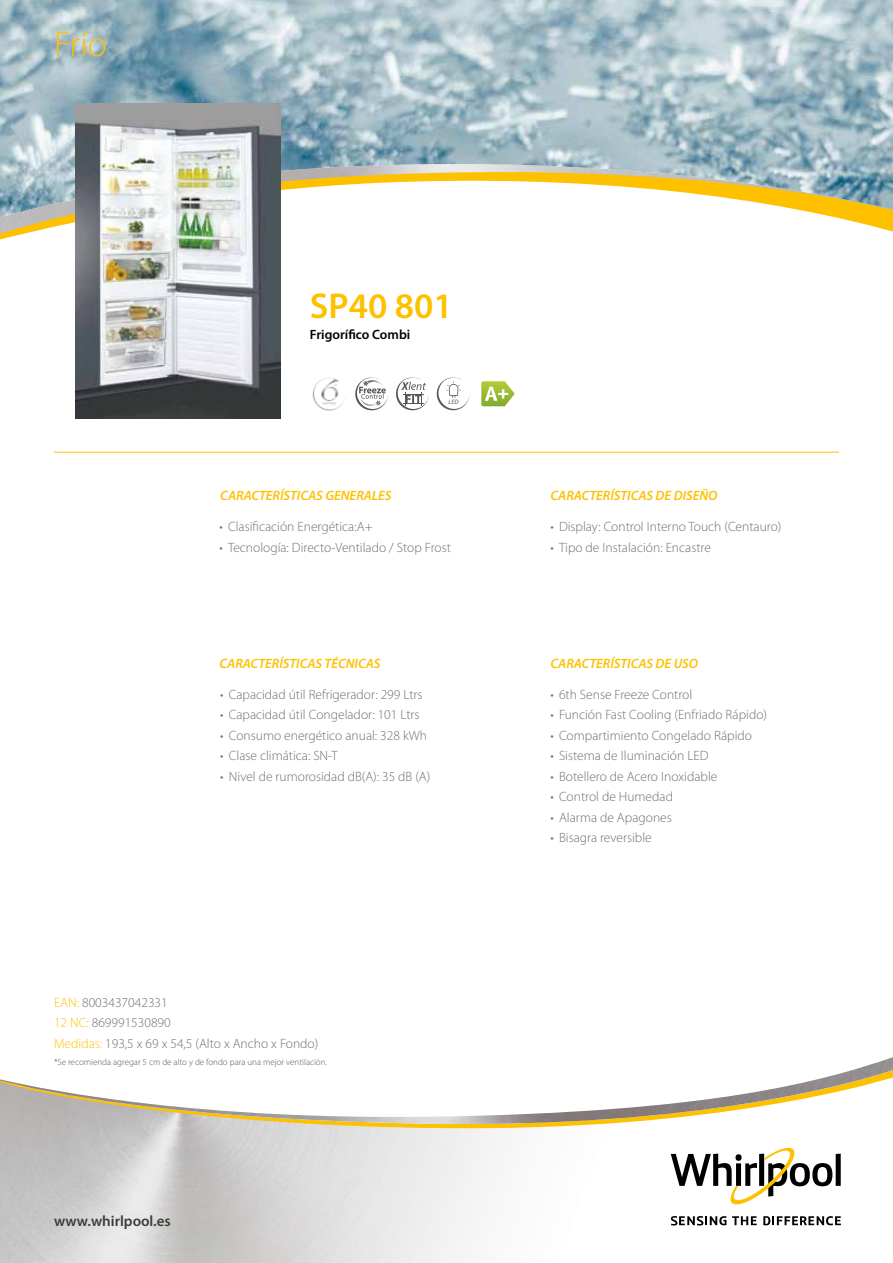
<style>
.page{position:relative;width:893px;height:1263px;background:#fff}
.page>*{position:absolute;margin:0;border:0;box-sizing:border-box;transform-origin:0 0}
.t1{font:600 36px "Myriad Pro";color:#fdc100}
.t2{font:300 36px "Myriad Pro";color:#fdc100}
.t3{font:600 15px "Myriad Pro";color:#3c3c3b}
.t4{font:300 13.5px "Myriad Pro";color:#706f6f}
.t5{font:italic 600 13.5px "Myriad Pro";color:#fdc100}
.t6{font:600 13.5px "Myriad Pro";color:#000}
.t7{font:300 9px "Myriad Pro";color:#575756}
.t8{font:italic 6.45px "Myriad Pro";color:#575756}
.s1{color:#fdc100}
</style>
<div class="page">
<svg style="left:0;top:1129px;width:574px;height:7px"></svg>
<svg style="left:0;top:1126px;width:575px;height:3px;background:#dacfac"></svg>
<img style="left:0;top:1057px;width:893px;height:69px">
<svg style="left:763px;top:1216px;width:78px;height:9px"></svg>
<svg style="left:732px;top:1216px;width:25px;height:9px"></svg>
<svg style="left:671px;top:1216px;width:55px;height:9px"></svg>
<div style="left:836px;top:1153px;width:5px;height:33px;background:#000"></div>
<svg style="left:671px;top:1147px;width:161px;height:58px"></svg>
<svg style="left:0;top:217px;width:893px;height:26px"></svg>
<img style="left:0;top:0;width:893px;height:217px">
<hr style="left:54px;top:452px;width:785px;height:1px;background:#fdc100">
<svg style="left:396px;top:377px;width:33px;height:33px"></svg>
<svg style="left:437px;top:377px;width:33px;height:33px"></svg>
<svg style="left:481px;top:381px;width:34px;height:25px"></svg>
<img style="left:312px;top:378px;width:32px;height:32px">
<svg style="left:355px;top:377px;width:33px;height:33px"></svg>
<img style="left:76px;top:103px;width:205px;height:316px">
<h1 class="t2" style="left:54px;top:22px;width:55px">Frío</h1>
<h1 class="t1" style="left:310px;top:283px;width:144px">SP40 801</h1>
<p class="t6" style="left:310px;top:325px;width:102px">Frigorífico Combi</p>
<p class="t8" style="left:449px;top:398px;width:11px">LED</p>
<p class="t5" style="left:220px;top:487px;width:173px">CARACTERÍSTICAS GENERALES</p>
<p class="t5" style="left:550px;top:487px;width:169px">CARACTERÍSTICAS DE DISEÑO</p>
<p class="t4" style="left:220px;top:518px;width:155px">• Clasificación Energética:A+</p>
<p class="t4" style="left:220px;top:539px;width:233px">• Tecnología: Directo-Ventilado / Stop Frost</p>
<p class="t4" style="left:550px;top:519px;width:232px">• Display: Control Interno Touch (Centauro)</p>
<p class="t4" style="left:550px;top:539px;width:162px">• Tipo de Instalación: Encastre</p>
<p class="t5" style="left:219px;top:654px;width:162px">CARACTERÍSTICAS TÉCNICAS</p>
<p class="t5" style="left:550px;top:654px;width:149px">CARACTERÍSTICAS DE USO</p>
<p class="t4" style="left:550px;top:686px;width:143px">• 6th Sense Freeze Control</p>
<p class="t4" style="left:550px;top:707px;width:218px">• Función Fast Cooling (Enfriado Rápido)</p>
<p class="t4" style="left:550px;top:727px;width:203px">• Compartimiento Congelado Rápido</p>
<p class="t4" style="left:550px;top:748px;width:159px">• Sistema de Iluminación LED</p>
<p class="t4" style="left:550px;top:768px;width:168px">• Botellero de Acero Inoxidable</p>
<p class="t4" style="left:550px;top:789px;width:124px">• Control de Humedad</p>
<p class="t4" style="left:550px;top:809px;width:123px">• Alarma de Apagones</p>
<p class="t4" style="left:550px;top:829px;width:103px">• Bisagra reversible</p>
<p class="t4" style="left:220px;top:686px;width:204px">• Capacidad útil Refrigerador: 299 Ltrs</p>
<p class="t4" style="left:220px;top:707px;width:201px">• Capacidad útil Congelador: 101 Ltrs</p>
<p class="t4" style="left:220px;top:727px;width:208px">• Consumo energético anual: 328 kWh</p>
<p class="t4" style="left:220px;top:748px;width:119px">• Clase climática: SN-T</p>
<p class="t4" style="left:220px;top:768px;width:212px">• Nivel de rumorosidad dB(A): 35 dB (A)</p>
<p class="t4" style="left:54px;top:994px;width:115px"><span class="s1">EAN:</span> 8003437042331</p>
<p class="t4" style="left:54px;top:1015px;width:118px"><span class="s1">12 NC:</span> 869991530890</p>
<p class="t4" style="left:54px;top:1035px;width:266px"><span class="s1">Medidas:</span> 193,5 x 69 x 54,5 (Alto x Ancho x Fondo)</p>
<p class="t7" style="left:54px;top:1057px;width:275px">*Se recomienda agregar 5 cm de alto y de fondo para una mejor ventilación.</p>
<p class="t3" style="left:54px;top:1211px;width:118px">www.whirlpool.es</p>
</div>
